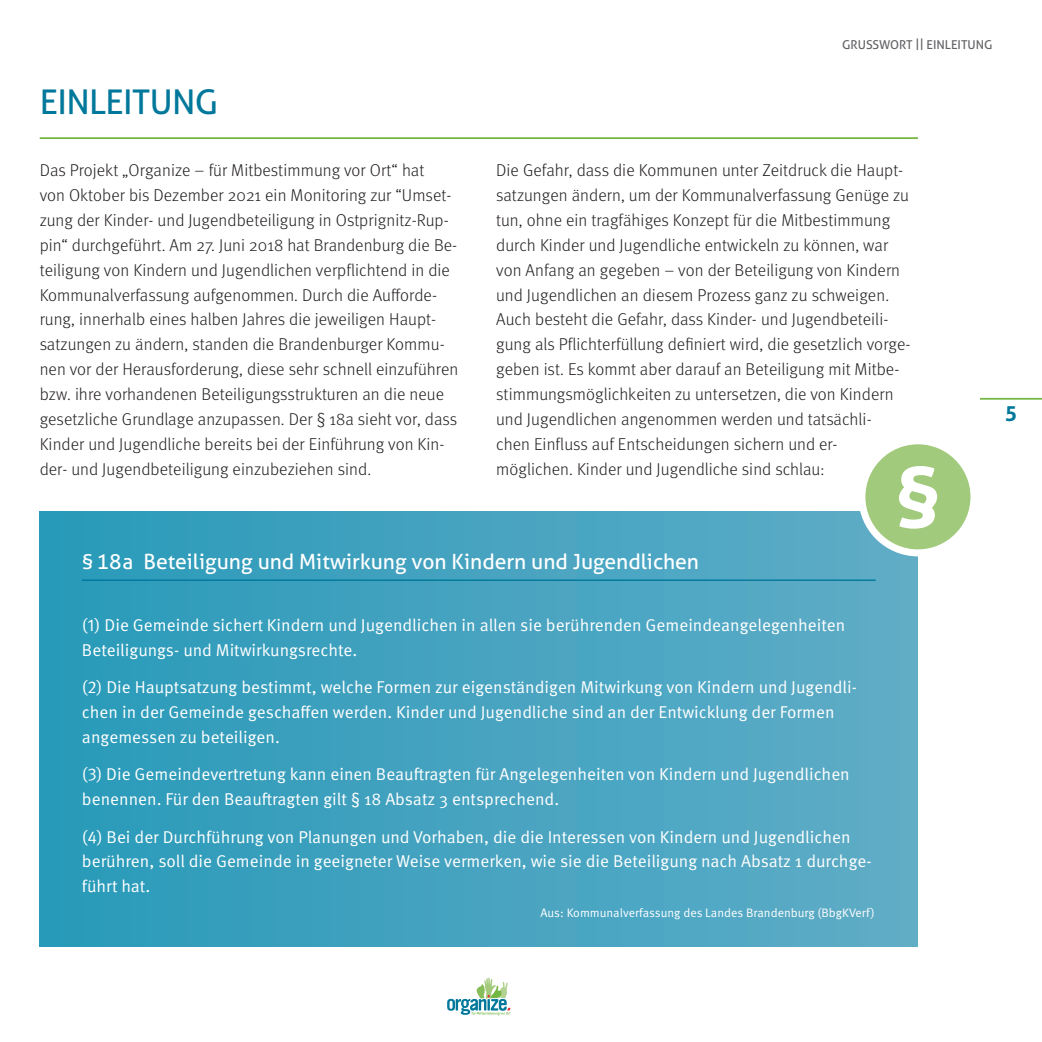
<style>
.page{position:relative;width:1042px;height:1042px;background:#fff}
.page>*{position:absolute;margin:0;border:0;box-sizing:border-box;transform-origin:0 0}
.t1{font:700 85.75px "Aller";color:#fff}
.t2{font:34.12px "Aller";letter-spacing:-.015em;color:#00789b}
.t3{font:21px "Aller";color:#fff}
.t4{font:700 21px "Aller";color:#00789b}
.t5{font:300 17.15px/24.8px "Meta Pro";letter-spacing:.005em;color:#231f20}
.t6{font:17.15px/24.8px "Meta Pro Norm";color:#fff}
.t7{font:12.25px "Meta Pro Norm";color:#fff}
.t8{font:12.25px "Aller";color:#636366}
</style>
<div class="page">
<svg style="left:447px;top:977px;width:63px;height:38px"></svg>
<hr style="left:980px;top:398px;width:62px;height:2px;background:#74b643">
<hr style="left:40px;top:137px;width:878px;height:2px;background:#74b643">
<div style="left:40px;top:512px;width:878px;height:435px;background:linear-gradient(to right,#299ab9,#61adc7)"></div>
<div style="left:862px;top:441px;width:112px;height:112px;background:#a2ca7c;border-radius:50%"></div>
<div style="left:858px;top:437px;width:119px;height:119px;border:7px solid #fff;border-radius:50%"></div>
<hr style="left:82px;top:579px;width:793px;height:2px;background:#00789b">
<h2 class="t2" style="left:40px;top:81px;width:180px">EINLEITUNG</h2>
<p class="t8" style="left:842px;top:37px;width:150px">GRUSSWORT || Einleitu ng</p>
<p class="t5" style="left:40px;top:157px;width:420px">Das Projekt „Organize – für Mitbestimmung vor Ort“ hat<br>von Oktober bis Dezember 2021 ein Monitoring zur “Umset&shy;zung der Kinder- und Jugendbeteiligung in Ostprignitz-Rup&shy;pin“ durchgeführt. Am 27. Juni 2018 hat Brandenburg die Be&shy;teiligung von Kindern und Jugendlichen verpflichtend in die Kommunalverfassung aufgenommen. Durch die Aufforde&shy;rung, innerhalb eines halben Jahres die jeweiligen Haupt&shy;satzungen zu ändern, standen die Brandenburger Kommu&shy;nen vor der Herausforderung, diese sehr schnell einzuführen bzw. ihre vorhandenen Beteiligungsstrukturen an die neue gesetzliche Grundlage anzupassen. Der § 18a sieht vor, dass Kinder und Jugendliche bereits bei der Einführung von Kin&shy;der- und Jugendbeteiligung einzubeziehen sind.</p>
<p class="t5" style="left:496px;top:157px;width:416px">Die Gefahr, dass die Kommunen unter Zeitdruck die Haupt&shy;satzungen ändern, um der Kommunalverfassung Genüge zu tun, ohne ein tragfähiges Konzept für die Mitbestimmung durch Kinder und Jugendliche entwickeln zu können, war von Anfang an gegeben – von der Beteiligung von Kindern und Jugendlichen an diesem Prozess ganz zu schweigen.<br>Auch besteht die Gefahr, dass Kinder- und Jugendbeteili&shy;gung als Pflichterfüllung definiert wird, die gesetzlich vorge&shy;geben ist. Es kommt aber darauf an Beteiligung mit Mitbe&shy;stimmungsmöglichkeiten zu untersetzen, die von Kindern und Jugendlichen angenommen werden und tatsächli-<br>chen Einfluss auf Entscheidungen sichern und er&shy;möglichen. Kinder und Jugendliche sind schlau:</p>
<h1 class="t1" style="left:893px;top:442px;width:51px">§</h1>
<p class="t3" style="left:82px;top:548px;width:618px">§ 18 a Beteiligung und Mitwirkung von Kindern und Jugendlichen</p>
<p class="t6" style="left:82px;top:612px;width:765px">(1) Die Gemeinde sichert Kindern und Jugendlichen in allen sie berührenden Gemeindeangelegenheiten<br>Beteiligungs- und Mitwirkungsrechte.</p>
<p class="t6" style="left:82px;top:674px;width:776px">(2) Die Hauptsatzung bestimmt, welche Formen zur eigenständigen Mitwirkung von Kindern und Jugendli&shy;chen in der Gemeinde geschaffen werden. Kinder und Jugendliche sind an der Entwicklung der Formen angemessen zu beteiligen.</p>
<p class="t6" style="left:82px;top:761px;width:769px">(3) Die Gemeindevertretung kann einen Beauftragten für Angelegenheiten von Kindern und Jugendlichen benennen. Für den Beauftragten gilt § 18 Absatz 3 entsprechend.</p>
<p class="t6" style="left:82px;top:823px;width:791px">(4) Bei der Durchführung von Planungen und Vorhaben, die die Interessen von Kindern und Jugendlichen berühren, soll die Gemeinde in geeigneter Weise vermerken, wie sie die Beteiligung nach Absatz 1 durchge&shy;führt hat.</p>
<p class="t7" style="left:540px;top:903px;width:336px">Aus: Kommunalverfassung des Landes Brandenburg (BbgKVerf)</p>
<p class="t4" style="left:1004px;top:400px;width:14px">5</p>
</div>
